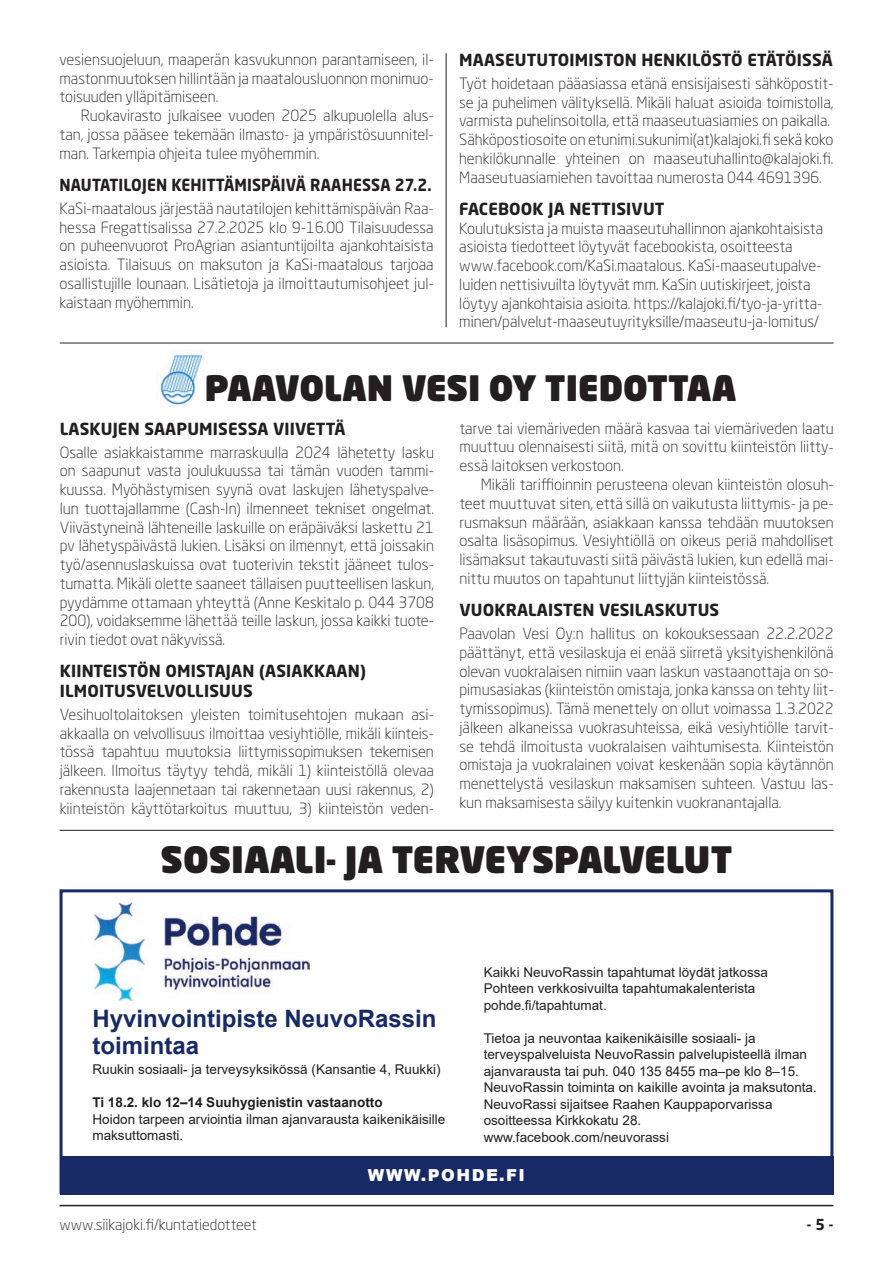
<style>
.page{position:relative;width:893px;height:1263px;background:#fff}
.page>*{position:absolute;margin:0;border:0;box-sizing:border-box;transform-origin:0 0}
.t1{font:900 36px "Neo Sans W1 G";color:#231f20}
.t2{font:900 34.65px "Neo Sans W1 G";color:#231f20}
.t3{font:700 24px/27px "Arial";color:#182a65}
.t4{font:700 16.5px/19.5px "Neo Sans W1 G";letter-spacing:.01em;color:#231f20}
.t5{font:700 16.5px "Neo Sans W1 G";letter-spacing:.01em;color:#231f20;scale:.93 1}
.t6{font:900 16.5px "Arial";letter-spacing:.095em;color:#fff}
.t7{font:300 15.3px/18.8px "Neo Sans W1 G";color:#231f20;text-align:justify}
.t8{font:300 15px "Neo Sans W1 G";color:#231f20}
.t9{font:700 15px "Neo Sans W1 G";color:#231f20}
.t10{font:13.5px/16.5px "Arial";color:#231f20}
.t11{font:700 13.5px "Arial";color:#231f20}
</style>
<div class="page">
<hr style="left:60px;top:1205px;width:773px;height:1px;background:#231f20">
<hr style="left:60px;top:343px;width:774px;height:1px;background:#231f20">
<hr style="left:60px;top:830px;width:774px;height:1px;background:#231f20">
<img style="left:159px;top:349px;width:44px;height:57px">
<hr style="left:446px;top:53px;width:1px;height:274px;background:#231f20">
<div style="left:60px;top:889px;width:773px;height:305px;border:3px solid #182a65"></div>
<img style="left:95px;top:902px;width:214px;height:99px">
<div style="left:60px;top:1156px;width:773px;height:38px;background:#182a65"></div>
<p class="t7" style="left:60px;top:50px;width:376px">vesiensuojeluun, maaperän kasvukunnon parantamiseen, il&shy;mastonmuutoksen hillintään ja maatalousluonnon monimuo&shy;toisuuden ylläpitämiseen.</p>
<p class="t7" style="left:60px;top:106px;width:376px;text-indent:21px">Ruokavirasto julkaisee vuoden 2025 alkupuolella alus&shy;tan, jossa pääsee tekemään ilmasto- ja ympäristösuunnitel&shy;man. Tarkempia ohjeita tulee myöhemmin.</p>
<p class="t5" style="left:60px;top:174px;width:402px">NAUTATILOJEN KEHITTÄMISPÄIVÄ RAAHESSA 27.2.</p>
<p class="t7" style="left:60px;top:199px;width:376px">KaSi-maatalous järjestää nautatilojen kehittämispäivän Raa&shy;hessa Fregattisalissa 27.2.2025 klo 9-16.00 Tilaisuudessa on puheenvuorot ProAgrian asiantuntijoilta ajankohtaisista asioista. Tilaisuus on maksuton ja KaSi-maatalous tarjoaa osallistujille lounaan. Lisätietoja ja ilmoittautumisohjeet jul&shy;kaistaan myöhemmin.</p>
<p class="t4" style="left:459px;top:50px;width:375px">MAASEUTUTOIMISTON HENKILÖSTÖ ETÄTÖISSÄ</p>
<p class="t7" style="left:459px;top:74px;width:376px;text-align:left">Työt hoidetaan pääasiassa etänä ensisijaisesti sähköpostit&shy;se ja puhelimen välityksellä. Mikäli haluat asioida toimistolla, varmista puhelinsoitolla, että maaseutuasiamies on paikalla.<br>Sähköpostiosoite on etunimi.sukunimi(at)kalajoki.fi sekä koko henkilökunnalle yhteinen on maaseutuhallinto@kalajoki.fi.<br>Maaseutuasiamiehen tavoittaa numerosta 044 4691396.</p>
<p class="t4" style="left:459px;top:199px;width:207px">FACEBOOK JA NETTISIVUT</p>
<p class="t7" style="left:459px;top:218px;width:365px;text-align:left">Koulutuksista ja muista maaseutuhallinnon ajankohtaisista asioista tiedotteet löytyvät facebookista, osoitteesta www.facebook.com/KaSi.maatalous. KaSi-maaseutupalve&shy;luiden nettisivuilta löytyvät mm. KaSin uutiskirjeet, joista löytyy ajankohtaisia asioita. https://kalajoki.fi/tyo-ja-yritta&shy;minen/palvelut-maaseutuyrityksille/maaseutu-ja-lomitus/</p>
<h2 class="t2" style="left:205px;top:365px;width:533px">PAAVOLAN VESI OY TIEDOTTAA</h2>
<p class="t4" style="left:60px;top:418px;width:287px">LASKUJEN SAAPUMISESSA VIIVETTÄ</p>
<p class="t7" style="left:60px;top:442px;width:376px">Osalle asiakkaistamme marraskuulla 2024 lähetetty lasku on saapunut vasta joulukuussa tai tämän vuoden tammi&shy;kuussa. Myöhästymisen syynä ovat laskujen lähetyspalve&shy;lun tuottajallamme (Cash-In) ilmenneet tekniset ongelmat.<br>Viivästyneinä lähteneille laskuille on eräpäiväksi laskettu 21 pv lähetyspäivästä lukien. Lisäksi on ilmennyt, että joissakin työ/asennuslaskuissa ovat tuoterivin tekstit jääneet tulos&shy;tumatta. Mikäli olette saaneet tällaisen puutteellisen laskun, pyydämme ottamaan yhteyttä (Anne Keskitalo p. 044 3708<br>200), voidaksemme lähettää teille laskun, jossa kaikki tuote&shy;rivin tiedot ovat näkyvissä.</p>
<p class="t4" style="left:60px;top:661px;width:308px">KIINTEISTÖN OMISTAJAN (ASIAKKAAN)<br>ILMOITUSVELVOLLISUUS</p>
<p class="t7" style="left:60px;top:705px;width:376px">Vesihuoltolaitoksen yleisten toimitusehtojen mukaan asi&shy;akkaalla on velvollisuus ilmoittaa vesiyhtiölle, mikäli kiinteis&shy;tössä tapahtuu muutoksia liittymissopimuksen tekemisen jälkeen. Ilmoitus täytyy tehdä, mikäli 1) kiinteistöllä olevaa rakennusta laajennetaan tai rakennetaan uusi rakennus, 2) kiinteistön käyttötarkoitus muuttuu, 3) kiinteistön veden-</p>
<p class="t7" style="left:459px;top:419px;width:376px">tarve tai viemäriveden määrä kasvaa tai viemäriveden laatu muuttuu olennaisesti siitä, mitä on sovittu kiinteistön liitty&shy;essä laitoksen verkostoon.</p>
<p class="t7" style="left:459px;top:475px;width:376px;text-indent:21px">Mikäli tariffioinnin perusteena olevan kiinteistön olosuh&shy;teet muuttuvat siten, että sillä on vaikutusta liittymis- ja pe&shy;rusmaksun määrään, asiakkaan kanssa tehdään muutoksen osalta lisäsopimus. Vesiyhtiöllä on oikeus periä mahdolliset lisämaksut takautuvasti siitä päivästä lukien, kun edellä mai&shy;nittu muutos on tapahtunut liittyjän kiinteistössä.</p>
<p class="t4" style="left:459px;top:600px;width:261px">VUOKRALAISTEN VESILASKUTUS</p>
<p class="t7" style="left:459px;top:624px;width:376px">Paavolan Vesi Oy:n hallitus on kokouksessaan 22.2.2022 päättänyt, että vesilaskuja ei enää siirretä yksityishenkilönä olevan vuokralaisen nimiin vaan laskun vastaanottaja on so&shy;pimusasiakas (kiinteistön omistaja, jonka kanssa on tehty liit&shy;tymissopimus). Tämä menettely on ollut voimassa 1.3.2022 jälkeen alkaneissa vuokrasuhteissa, eikä vesiyhtiölle tarvit&shy;se tehdä ilmoitusta vuokralaisen vaihtumisesta. Kiinteistön omistaja ja vuokralainen voivat keskenään sopia käytännön menettelystä vesilaskun maksamisen suhteen. Vastuu las&shy;kun maksamisesta säilyy kuitenkin vuokranantajalla.</p>
<h1 class="t1" style="left:161px;top:836px;width:573px">SOSIAALI- JA TERVEYSPALVELUT</h1>
<p class="t10" style="left:484px;top:963px;width:286px">Kaikki NeuvoRassin tapahtumat löydät jatkossa<br>Pohteen verkkosivuilta tapahtumakalenterista pohde.fi/tapahtumat.</p>
<p class="t10" style="left:484px;top:1029px;width:335px">Tietoa ja neuvontaa kaikenikäisille sosiaali- ja terveyspalveluista NeuvoRassin palvelupisteellä ilman ajanvarausta tai puh. 040 135 8455 ma–pe klo 8–15.<br>NeuvoRassin toiminta on kaikille avointa ja maksutonta.<br>NeuvoRassi sijaitsee Raahen Kauppaporvarissa osoitteessa Kirkkokatu 28. www.facebook.com/neuvorassi</p>
<p class="t6" style="left:368px;top:1163px;width:159px">WWW.POHDE.FI</p>
<h3 class="t3" style="left:92px;top:1005px;width:346px">Hyvinvointipiste NeuvoRassin toimintaa</h3>
<p class="t10" style="left:92px;top:1061px;width:350px">Ruukin sosiaali- ja terveysyksikössä (Kansantie 4, Ruukki)</p>
<p class="t11" style="left:92px;top:1093px;width:292px">Ti 18.2. klo 12–14 Suuhygienistin vastaanotto</p>
<p class="t10" style="left:92px;top:1111px;width:354px">Hoidon tarpeen arviointia ilman ajanvarausta kaikenikäisille maksuttomasti.</p>
<p class="t8" style="left:60px;top:1215px;width:199px">www.siikajoki.fi/kuntatiedotteet</p>
<p class="t9" style="left:807px;top:1215px;width:28px">- 5 -</p>
</div>
